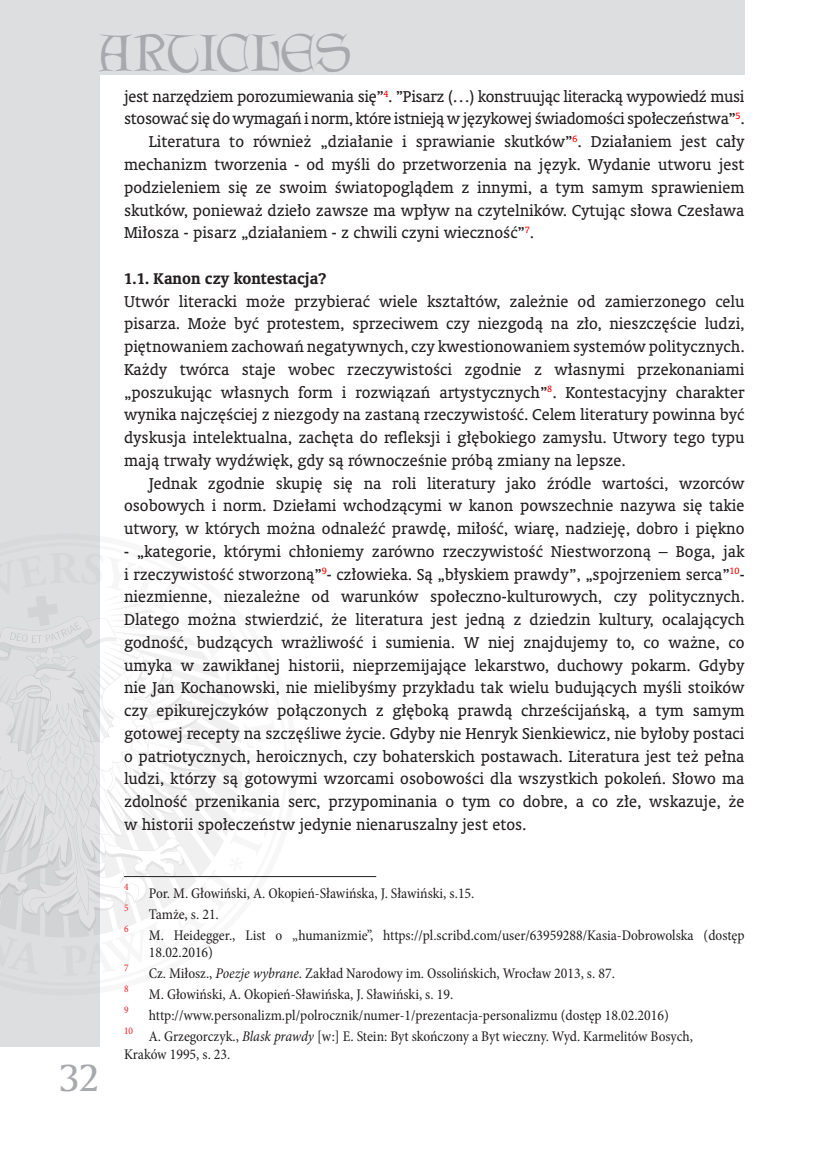
<style>
.page{position:relative;width:819px;height:1166px;background:#fff}
.page>*{position:absolute;margin:0;border:0;box-sizing:border-box;transform-origin:0 0}
.t1{font:46.55px "Lettergical PL";color:#a8a9ad}
.pagina-strony{font:36.75px "Amerigo PL";color:#a8a9ad}
.Normalny_PK{font:15.75px/22.8px "Oranda PL";letter-spacing:-.02em;color:#231f20;text-align:justify}
.Normalny_PK_1{font:15.75px/22.8px "Oranda PL";color:#231f20;text-align:justify}
.Normalny_PK-2{font:700 15.75px "Oranda PL";color:#231f20}
.przypisy_PK{font:condensed 14.88px/17.8px "Minion Pro";color:#231f20}
.przypisy_PK-2{font:condensed 10.15px "Minion Pro";color:#ee1d23}
.s1{font-style:italic}
</style>
<div class="page">
<div style="left:0;top:0;width:99px;height:1047px;background:#dddee0"></div>
<div style="left:0;top:0;width:744px;height:74px;background:#dddee0"></div>
<svg style="left:0;top:553px;width:278px;height:423px"></svg>
<hr style="left:124px;top:876px;width:252px;height:1px;background:#231f20">
<h1 class="t1" style="left:99px;top:25px;width:254px">ARTICLES</h1>
<p class="Normalny_PK" style="left:124px;top:85px;width:622px">jest narzędziem porozumiewania się”<sup>4</sup>. ”Pisarz (…) konstruując literacką wypowiedź musi stosować się do wymagań i norm, które istnieją w językowej świadomości społeczeństwa”<sup>5</sup>.</p>
<p class="Normalny_PK" style="left:124px;top:130px;width:622px;text-indent:25px">Literatura to również „działanie i sprawianie skutków”<sup>6</sup>. Działaniem jest cały mechanizm tworzenia - od myśli do przetworzenia na język. Wydanie utworu jest podzieleniem się ze swoim światopoglądem z innymi, a tym samym sprawieniem skutków, ponieważ dzieło zawsze ma wpływ na czytelników. Cytując słowa Czesława Miłosza - pisarz „działaniem - z chwili czyni wieczność”<sup>7</sup>.</p>
<p class="Normalny_PK-2" style="left:124px;top:268px;width:204px">1.1. Kanon czy kontestacja?</p>
<p class="Normalny_PK_1" style="left:124px;top:289px;width:622px">Utwór literacki może przybierać wiele kształtów, zależnie od zamierzonego celu pisarza. Może być protestem, sprzeciwem czy niezgodą na zło, nieszczęście ludzi, piętnowaniem zachowań negatywnych, czy kwestionowaniem systemów politycznych.<br>Każdy twórca staje wobec rzeczywistości zgodnie z własnymi przekonaniami „poszukując własnych form i rozwiązań artystycznych”<sup>8</sup>. Kontestacyjny charakter wynika najczęściej z niezgody na zastaną rzeczywistość. Celem literatury powinna być dyskusja intelektualna, zachęta do refleksji i głębokiego zamysłu. Utwory tego typu mają trwały wydźwięk, gdy są równocześnie próbą zmiany na lepsze.</p>
<p class="Normalny_PK" style="left:124px;top:471px;width:622px;text-indent:25px">Jednak zgodnie skupię się na roli literatury jako źródle wartości, wzorców osobowych i norm. Dziełami wchodzącymi w kanon powszechnie nazywa się takie utwory, w których można odnaleźć prawdę, miłość, wiarę, nadzieję, dobro i piękno</p>
<p class="Normalny_PK" style="left:124px;top:540px;width:622px">- „kategorie, którymi chłoniemy zarówno rzeczywistość Niestworzoną – Boga, jak i rzeczywistość stworzoną”<sup>9</sup>- człowieka. Są „błyskiem prawdy”, „spojrzeniem serca”<sup>10</sup>- niezmienne, niezależne od warunków społeczno-kulturowych, czy politycznych.<br>Dlatego można stwierdzić, że literatura jest jedną z dziedzin kultury, ocalających godność, budzących wrażliwość i sumienia. W niej znajdujemy to, co ważne, co umyka w zawikłanej historii, nieprzemijające lekarstwo, duchowy pokarm. Gdyby nie Jan Kochanowski, nie mielibyśmy przykładu tak wielu budujących myśli stoików czy epikurejczyków połączonych z głęboką prawdą chrześcijańską, a tym samym gotowej recepty na szczęśliwe życie. Gdyby nie Henryk Sienkiewicz, nie byłoby postaci o patriotycznych, heroicznych, czy bohaterskich postawach. Literatura jest też pełna ludzi, którzy są gotowymi wzorcami osobowości dla wszystkich pokoleń. Słowo ma zdolność przenikania serc, przypominania o tym co dobre, a co złe, wskazuje, że w historii społeczeństw jedynie nienaruszalny jest etos.</p>
<p class="przypisy_PK-2" style="left:124px;top:880px;width:6px">4</p>
<p class="przypisy_PK" style="left:149px;top:884px;width:327px">Por. M. Głowiński, A. Okopień-Sławińska, J. Sławiński, s.15.</p>
<p class="przypisy_PK-2" style="left:124px;top:901px;width:6px">5</p>
<p class="przypisy_PK" style="left:149px;top:905px;width:71px">Tamże, s. 21.</p>
<p class="przypisy_PK-2" style="left:124px;top:922px;width:6px">6</p>
<p class="przypisy_PK" style="left:149px;top:926px;width:597px">M. Heidegger., List o „humanizmie”, https://pl.scribd.com/user/63959288/Kasia-Dobrowolska (dostęp<br>18.02.2016)</p>
<p class="przypisy_PK-2" style="left:124px;top:961px;width:6px">7</p>
<p class="przypisy_PK" style="left:149px;top:965px;width:467px">Cz. Miłosz., <span class="s1">Poezje wybrane</span>. Zakład Narodowy im. Ossolińskich, Wrocław 2013, s. 87.</p>
<p class="przypisy_PK-2" style="left:124px;top:982px;width:6px">8</p>
<p class="przypisy_PK" style="left:149px;top:986px;width:306px">M. Głowiński, A. Okopień-Sławińska, J. Sławiński, s. 19.</p>
<p class="przypisy_PK-2" style="left:124px;top:1003px;width:6px">9</p>
<p class="przypisy_PK" style="left:149px;top:1007px;width:521px">http://www.personalizm.pl/polrocznik/numer-1/prezentacja-personalizmu (dostęp 18.02.2016)</p>
<p class="pagina-strony" style="left:59px;top:1053px;width:42px">32</p>
<p class="przypisy_PK-2" style="left:124px;top:1024px;width:11px">10</p>
<p class="przypisy_PK" style="left:149px;top:1028px;width:545px">A. Grzegorczyk., <span class="s1">Blask prawdy</span> [w:] E. Stein: Byt skończony a Byt wieczny. Wyd. Karmelitów Bosych,</p>
<p class="przypisy_PK" style="left:124px;top:1046px;width:108px">Kraków 1995, s. 23.</p>
</div>
